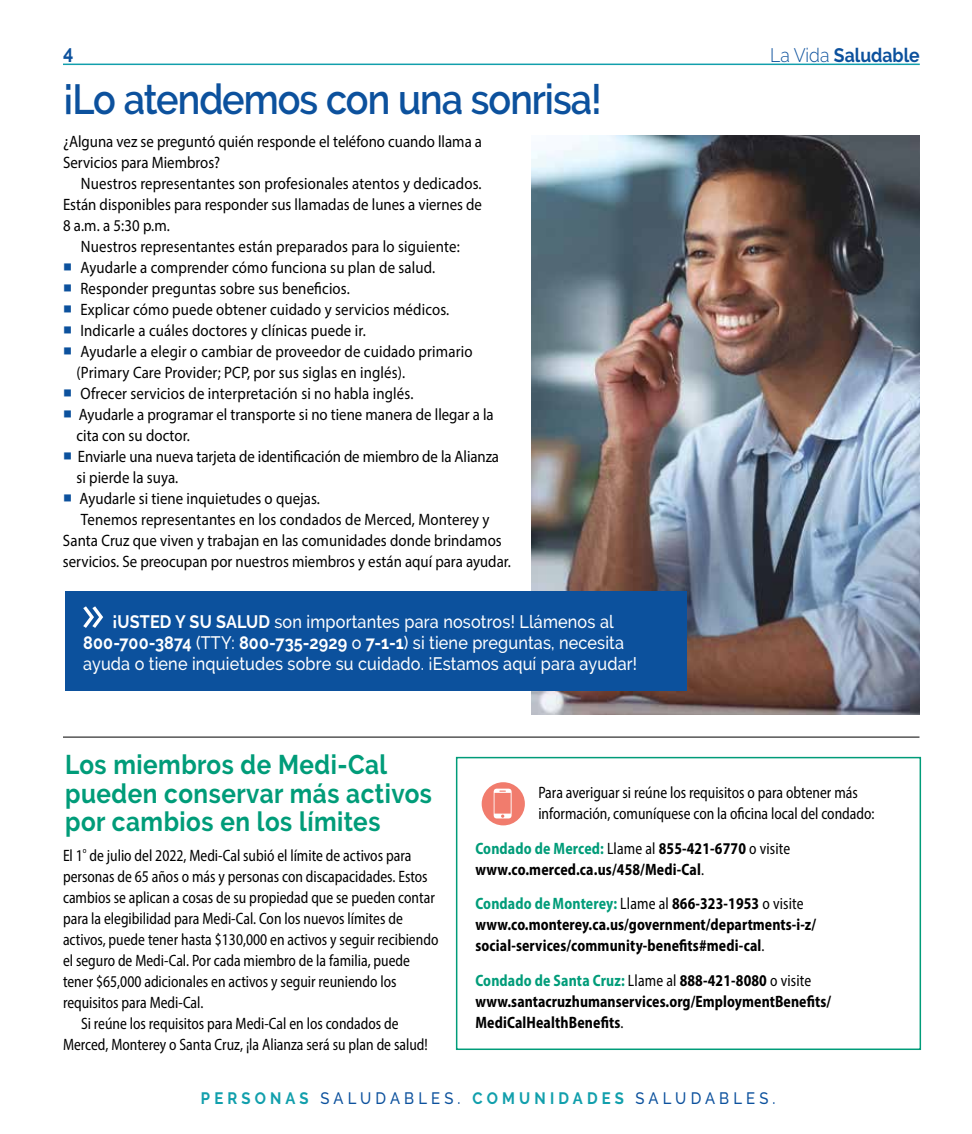
<style>
.page{position:relative;width:972px;height:1134px;background:#fff}
.page>*{position:absolute;margin:0;border:0;box-sizing:border-box;transform-origin:0 0}
.t1{font:600 42px "Raleway";letter-spacing:-.025em;color:#0c519d;scale:.9 1}
.t2{font:700 27px/28.5px "Raleway";letter-spacing:.02em;color:#009c79;scale:.9 1}
.t3{font:700 19.5px "Raleway";color:#0c519d;scale:.9 1}
.t4{font:500 18px/21px "Raleway";letter-spacing:.01em;color:#fff;scale:.9 1}
.t5{font:16.5px/21px "Myriad Pro";letter-spacing:.005em;color:#000;scale:.9 1}
.t6{font:semi-condensed 16.5px/21px "Myriad Pro";color:#000;scale:.9 1}
.t7{font:700 semi-condensed 16.5px/21px "Myriad Pro";letter-spacing:.01em;color:#000;scale:.9 1}
.t8{font:500 16.5px "Raleway";letter-spacing:.28em;color:#0c519d;scale:.9 1}
.t9{font:semi-condensed 8.25px "Myriad Pro";color:#000;scale:.9 1}
.s1{font-weight:300}
.s2{font-family:"Minion Pro";font-weight:500;font-size:24px;color:#0c519d}
.s3{font-weight:700}
.s4{color:#009c79}
.s5{font-weight:400}
.s6{font-weight:700;color:#119fac}
</style>
<div class="page">
<img style="left:531px;top:135px;width:389px;height:580px">
<div style="left:65px;top:591px;width:622px;height:100px;background:#0c519d"></div>
<svg style="left:83px;top:606px;width:20px;height:22px"></svg>
<div style="left:456px;top:757px;width:465px;height:293px;border:2px solid #009c79"></div>
<div style="left:482px;top:782px;width:43px;height:43px;background:#f17c6d;border-radius:50%"></div>
<svg style="left:494px;top:789px;width:18px;height:29px"></svg>
<hr style="left:63px;top:64px;width:857px;height:1px;background:#119fac">
<hr style="left:63px;top:737px;width:857px;height:1px;background:#000">
<p class="t3" style="left:63px;top:44px;width:13px">4</p>
<p class="t3" style="left:770px;top:44px;width:168px"><span class="s1">La Vida</span> Saludable</p>
<h1 class="t1" style="left:63px;top:75px;width:600px">¡Lo atendemos con una sonrisa!</h1>
<p class="t5" style="left:63px;top:131px;width:467px">¿Alguna vez se preguntó quién responde el teléfono cuando llama a<br>Servicios para Miembros?</p>
<p class="t5" style="left:63px;top:173px;width:467px;text-align:justify;text-indent:18px">Nuestros representantes son profesionales atentos y dedicados.<br>Están disponibles para responder sus llamadas de lunes a viernes de 8 a.m. a 5:30 p.m.</p>
<p class="t5" style="left:81px;top:236px;width:422px">Nuestros representantes están preparados para lo siguiente:</p>
<p class="t5" style="left:63px;top:257px;width:415px"><span class="s2">■</span> Ayudarle a comprender cómo funciona su plan de salud.</p>
<p class="t5" style="left:63px;top:278px;width:320px"><span class="s2">■</span> Responder preguntas sobre sus beneficios.</p>
<p class="t5" style="left:63px;top:299px;width:431px"><span class="s2">■</span> Explicar cómo puede obtener cuidado y servicios médicos.</p>
<p class="t5" style="left:63px;top:320px;width:338px"><span class="s2">■</span> Indicarle a cuáles doctores y clínicas puede ir.</p>
<p class="t5" style="left:77px;top:341px;width:442px;text-indent:-14px"><span class="s2">■</span> Ayudarle a elegir o cambiar de proveedor de cuidado primario (Primary Care Provider; PCP, por sus siglas en inglés).</p>
<p class="t5" style="left:63px;top:383px;width:391px"><span class="s2">■</span> Ofrecer servicios de interpretación si no habla inglés.</p>
<p class="t5" style="left:77px;top:404px;width:465px;text-indent:-14px"><span class="s2">■</span> Ayudarle a programar el transporte si no tiene manera de llegar a la cita con su doctor.</p>
<p class="t5" style="left:76px;top:446px;width:471px;text-indent:-13px"><span class="s2">■</span> Enviarle una nueva tarjeta de identificación de miembro de la Alianza si pierde la suya.</p>
<p class="t5" style="left:63px;top:488px;width:287px"><span class="s2">■</span> Ayudarle si tiene inquietudes o quejas.</p>
<p class="t5" style="left:81px;top:509px;width:456px">Tenemos representantes en los condados de Merced, Monterey y</p>
<p class="t5" style="left:63px;top:530px;width:489px">Santa Cruz que viven y trabajan en las comunidades donde brindamos</p>
<p class="t5" style="left:63px;top:551px;width:499px">servicios. Se preocupan por nuestros miembros y están aquí para ayudar.</p>
<p class="t4" style="left:83px;top:611px;width:617px;text-indent:29px"><span class="s3">¡USTED Y SU SALUD</span> son importantes para nosotros! Llámenos al<br><span class="s3">800-700-3874</span> (TTY: <span class="s3">800-735-2929</span> o <span class="s3">7-1-1</span>) si tiene preguntas, necesita ayuda o tiene inquietudes sobre su cuidado. ¡Estamos aquí para ayudar!</p>
<h2 class="t2" style="left:65px;top:751px;width:409px">Los miembros de Medi-Cal pueden conservar más activos por cambios en los límites</h2>
<p class="t9" style="left:83px;top:845px;width:6px">o</p>
<p class="t6" style="left:63px;top:866px;width:407px">personas de 65 años o más y personas con discapacidades. Estos</p>
<p class="t6" style="left:63px;top:887px;width:415px">cambios se aplican a cosas de su propiedad que se pueden contar</p>
<p class="t6" style="left:63px;top:908px;width:379px">para la elegibilidad para Medi-Cal. Con los nuevos límites de</p>
<p class="t6" style="left:63px;top:929px;width:419px">activos, puede tener hasta $130,000 en activos y seguir recibiendo</p>
<p class="t6" style="left:63px;top:950px;width:387px">el seguro de Medi-Cal. Por cada miembro de la familia, puede</p>
<p class="t6" style="left:63px;top:971px;width:372px">tener $65,000 adicionales en activos y seguir reuniendo los</p>
<p class="t6" style="left:63px;top:992px;width:158px">requisitos para Medi-Cal.</p>
<p class="t6" style="left:81px;top:1013px;width:355px">Si reúne los requisitos para Medi-Cal en los condados de</p>
<p class="t6" style="left:63px;top:1034px;width:407px">Merced, Monterey o Santa Cruz, ¡la Alianza será su plan de salud!</p>
<p class="t6" style="left:63px;top:845px;width:389px">El 1 de julio del 2022, Medi-Cal subió el límite de activos para</p>
<p class="t6" style="left:538px;top:782px;width:375px">Para averiguar si reúne los requisitos o para obtener más información, comuníquese con la oficina local del condado:</p>
<p class="t7" style="left:475px;top:837px;width:351px"><span class="s4">Condado de Merced:</span> <span class="s5">Llame al</span> 855-421-6770 <span class="s5">o visite </span>www.co.merced.ca.us/458/Medi-Cal<span class="s5">.</span></p>
<p class="t7" style="left:475px;top:893px;width:380px"><span class="s4">Condado deMonterey:</span> <span class="s5">Llame al</span> 866-323-1953 <span class="s5">o visite </span>www.co.monterey.ca.us/government/departments-i-z/ social-services/community-benefits#medi-cal<span class="s5">.</span></p>
<p class="t7" style="left:475px;top:969px;width:397px"><span class="s4">Condado de Santa Cruz:</span> <span class="s5">Llame al</span> 888-421-8080 <span class="s5">o visite </span>www.santacruzhumanservices.org/EmploymentBenefits/<br>MediCalHealthBenefits<span class="s5">.</span></p>
<p class="t8" style="left:201px;top:1088px;width:640px"><span class="s6">PERSONAS</span> SALUDABLES. <span class="s6">COMUNIDADES</span> SALUDABLES.</p>
</div>
